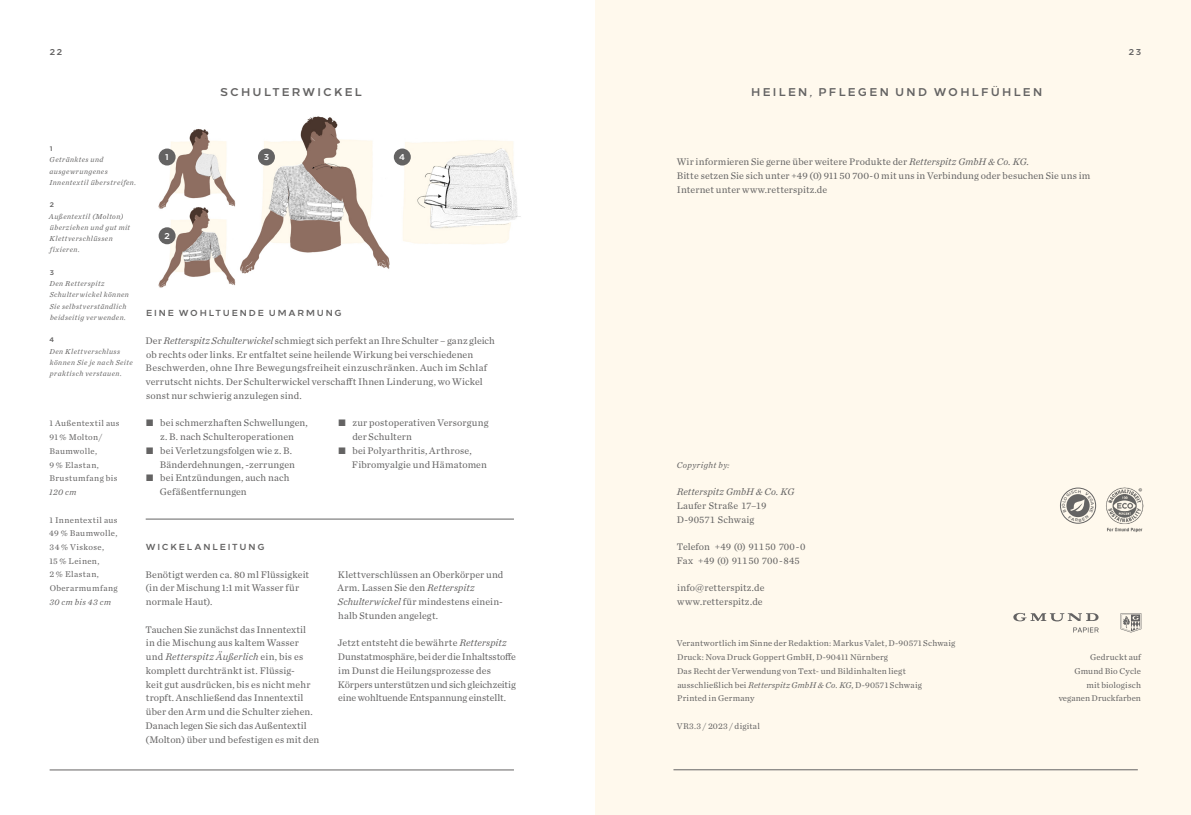
<style>
.page{position:relative;width:1191px;height:815px;background:#fff}
.page>*{position:absolute;margin:0;border:0;box-sizing:border-box;transform-origin:0 0}
.t1{font:700 11.25px "Loew";letter-spacing:.195em;color:#646363}
.t2{font:10px/13.8px "Chronicle Text G1";letter-spacing:.01em;color:#646363}
.t3{font:italic 10px "Chronicle Text G1";letter-spacing:.005em;color:#646363}
.t4{font:8.75px/13.8px "Chronicle Text G1";letter-spacing:.03em;color:#646363}
.t5{font:8.75px/13.8px "Chronicle Text G1";letter-spacing:.01em;color:#646363;text-align:right}
.t6{font:700 8.75px "Loew";letter-spacing:.21em;color:#646363}
.t7{font:italic 8.75px "Chronicle Text G1";letter-spacing:.04em;color:#646363}
.t8{font:700 8.75px "Loew";color:#fff}
.t9{font:italic 7.5px/11.2px "Chronicle Text G1";letter-spacing:.06em;color:#646363}
.t10{font:700 6.88px "Loew";color:#646363}
.s1{font-style:italic}
</style>
<div class="page">
<hr style="left:50px;top:770px;width:464px;height:1px;background:#646363">
<img style="left:240px;top:116px;width:150px;height:158px">
<img style="left:393px;top:140px;width:128px;height:104px">
<hr style="left:146px;top:519px;width:368px;height:1px;background:#646363">
<div style="left:595px;top:0;width:596px;height:815px;background:#fff9ed"></div>
<div style="left:258px;top:149px;width:17px;height:17px;background:#646363;border-radius:50%"></div>
<div style="left:394px;top:149px;width:17px;height:17px;background:#646363;border-radius:50%"></div>
<img style="left:158px;top:129px;width:78px;height:78px">
<div style="left:159px;top:149px;width:17px;height:17px;background:#646363;border-radius:50%"></div>
<img style="left:158px;top:207px;width:78px;height:81px">
<div style="left:159px;top:227px;width:17px;height:17px;background:#646363;border-radius:50%"></div>
<hr style="left:673px;top:770px;width:464px;height:1px;background:#646363">
<svg style="left:1013px;top:613px;width:128px;height:20px"></svg>
<img style="left:1106px;top:487px;width:38px;height:46px">
<div style="left:1060px;top:488px;width:35px;height:35px;border:1px solid #646363;border-radius:50%"></div>
<svg style="left:1062px;top:490px;width:32px;height:32px"></svg>
<p class="t6" style="left:50px;top:45px;width:14px">22</p>
<p class="t6" style="left:1128px;top:45px;width:14px">23</p>
<p class="t1" style="left:220px;top:83px;width:143px">SCHULTERWICKEL</p>
<p class="t10" style="left:50px;top:143px;width:4px">1</p>
<p class="t9" style="left:49px;top:154px;width:88px">Getränktes und ausgewrungenes<br>Innentextil überstreifen.</p>
<p class="t10" style="left:50px;top:199px;width:6px">2</p>
<p class="t9" style="left:49px;top:210px;width:83px">Außentextil (Molton) überziehen und gut mit<br>Klettverschlüssen fixieren.</p>
<p class="t10" style="left:50px;top:267px;width:6px">3</p>
<p class="t9" style="left:50px;top:277px;width:81px">Den Retterspitz<br>Schulterwickel können<br>Sie selbstverständlich beidseitig verwenden.</p>
<p class="t10" style="left:49px;top:334px;width:6px">4</p>
<p class="t9" style="left:50px;top:345px;width:85px">Den Klettverschluss können Sie je nach Seite praktisch verstauen.</p>
<p class="t4" style="left:49px;top:416px;width:72px">1 Außentextil aus<br>91 % Molton/<br>Baumwolle,<br>9 % Elastan,<br>Brustumfang bis</p>
<p class="t7" style="left:49px;top:485px;width:29px">120 cm</p>
<p class="t4" style="left:49px;top:512px;width:70px">1 Innentextil aus<br>49 % Baumwolle,<br>34 % Viskose,<br>15 % Leinen,<br>2 % Elastan,<br>Oberarmumfang</p>
<p class="t7" style="left:49px;top:595px;width:63px">30 cm bis 43 cm</p>
<p class="t8" style="left:165px;top:150px;width:5px">1</p>
<p class="t8" style="left:264px;top:150px;width:7px">3</p>
<p class="t8" style="left:399px;top:150px;width:7px">4</p>
<p class="t8" style="left:164px;top:229px;width:7px">2</p>
<p class="t6" style="left:146px;top:306px;width:197px">EINE WOHLTUENDE UMARMUNG</p>
<p class="t2" style="left:146px;top:333px;width:351px">Der <span class="s1">Retterspitz Schulterwickel</span> schmiegt sich perfekt an Ihre Schulter – ganz gleich ob rechts oder links. Er entfaltet seine heilende Wirkung bei verschiedenen Beschwerden, ohne Ihre Bewegungsfreiheit einzuschränken. Auch im Schlaf verrutscht nichts. Der Schulterwickel verschafft Ihnen Linderung, wo Wickel sonst nur schwierig anzulegen sind.</p>
<p class="t2" style="left:160px;top:415px;width:149px">bei schmerzhaften Schwellungen, z. B. nach Schulteroperationen bei Verletzungsfolgen wie z. B.<br>Bänderdehnungen, -zerrungen bei Entzündungen, auch nach<br>Gefäßentfernungen</p>
<p class="t2" style="left:352px;top:415px;width:138px">zur postoperativen Versorgung der Schultern<br>bei Polyarthritis, Arthrose,<br>Fibromyalgie und Hämatomen</p>
<p class="t6" style="left:146px;top:540px;width:120px">WICKELANLEITUNG</p>
<p class="t2" style="left:145px;top:567px;width:165px">Benötigt werden ca. 80 ml Flüssigkeit (in der Mischung 1:1 mit Wasser für normale Haut).</p>
<p class="t2" style="left:145px;top:622px;width:175px">Tauchen Sie zunächst das Innentextil<br>in die Mischung aus kaltem Wasser<br>und <span class="s1">Retterspitz Äußerlich</span> ein, bis es komplett durchtränkt ist. Flüssig-<br>keit gut ausdrücken, bis es nicht mehr tropft. Anschließend das Innentextil über den Arm und die Schulter ziehen.<br>Danach legen Sie sich das Außentextil (Molton) über und befestigen es mit den</p>
<p class="t2" style="left:337px;top:567px;width:167px">Klettverschlüssen an Oberkörper und Arm. Lassen Sie den <span class="s1">Retterspitz Schulterwickel</span> für mindestens einein&shy;halb Stunden angelegt.</p>
<p class="t2" style="left:337px;top:635px;width:180px">Jetzt entsteht die bewährte <span class="s1">Retterspitz </span>Dunstatmosphäre, bei der die Inhaltsstoffe im Dunst die Heilungsprozesse des Körpers unterstützen und sich gleichzeitig eine wohltuende Entspannung einstellt.</p>
<p class="t1" style="left:751px;top:83px;width:292px">HEILEN, PFLEGEN UND WOHLFÜHLEN</p>
<p class="t2" style="left:676px;top:154px;width:415px">Wir informieren Sie gerne über weitere Produkte der <span class="s1">Retterspitz GmbH &amp; Co. KG</span>.<br>Bitte setzen Sie sich unter +49 (0) 911 50 700-0 mit uns in Verbindung oder besuchen Sie uns im<br>Internet unter www.retterspitz.de</p>
<p class="t7" style="left:677px;top:458px;width:54px">Copyright by:</p>
<p class="t3" style="left:676px;top:484px;width:119px">Retterspitz GmbH &amp; Co. KG</p>
<p class="t2" style="left:677px;top:498px;width:91px">Laufer Straße 17–19<br>D-90571 Schwaig</p>
<p class="t2" style="left:677px;top:539px;width:130px">Telefon +49 (0) 911 50 700 - 0<br>Fax +49 (0) 911 50 700 - 845</p>
<p class="t2" style="left:677px;top:580px;width:89px">info@retterspitz.de www.retterspitz.de</p>
<p class="t4" style="left:677px;top:636px;width:280px">Verantwortlich im Sinne der Redaktion: Markus Valet, D-90571 Schwaig Druck: Nova Druck Goppert GmbH, D-90411 Nürnberg<br>Das Recht der Verwendung von Text- und Bildinhalten liegt ausschließlich bei <span class="s1">Retterspitz GmbH &amp; Co. KG</span>, D-90571 Schwaig<br>Printed in Germany</p>
<p class="t4" style="left:677px;top:718px;width:85px">VR3.3 / 2023 / digital</p>
<p class="t5" style="left:1058px;top:650px;width:84px">Gedruckt auf<br>Gmund Bio Cycle<br>mit biologisch veganen Druckfarben</p>
</div>
